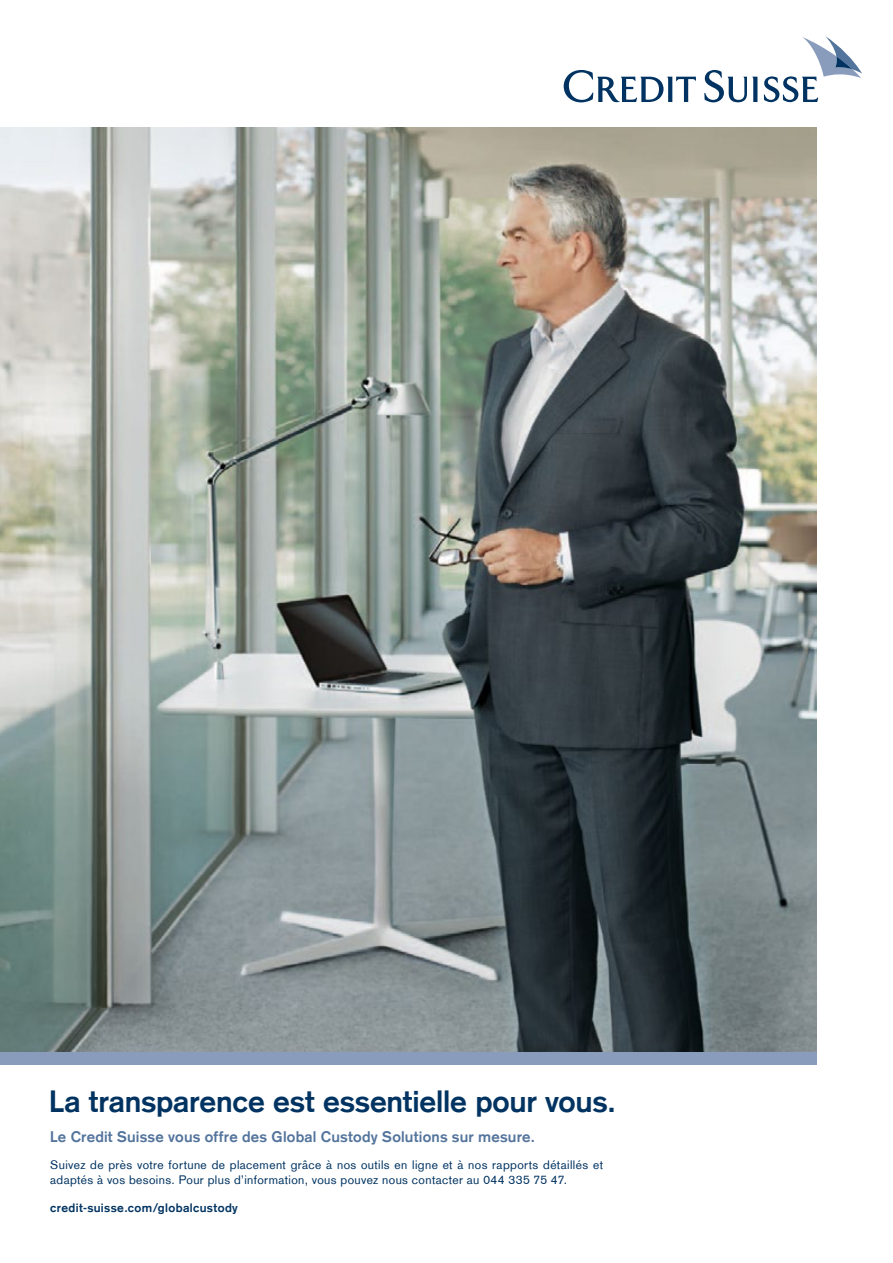
<style>
.page{position:relative;width:893px;height:1263px;background:#fff}
.page>*{position:absolute;margin:0;border:0;box-sizing:border-box;transform-origin:0 0}
.t1{font:700 30px "Credit Suisse Type";letter-spacing:-.005em;color:#003361}
.t2{font:700 15px "Credit Suisse Type";letter-spacing:.015em;color:#53749c}
.t3{font:12px/15px "Credit Suisse Type";letter-spacing:.035em;color:#003361}
.t4{font:700 12px "Credit Suisse Type";letter-spacing:.035em;color:#003361}
</style>
<div class="page">
<img style="left:0;top:128px;width:816px;height:924px">
<div style="left:0;top:1052px;width:816px;height:13px;background:#899cbb"></div>
<svg style="left:564px;top:70px;width:132px;height:32px"></svg>
<svg style="left:704px;top:70px;width:53px;height:32px"></svg>
<svg style="left:764px;top:36px;width:98px;height:66px"></svg>
<p class="t1" style="left:49px;top:1083px;width:568px">La transparence est essentielle pour vous.</p>
<p class="t2" style="left:50px;top:1127px;width:486px">Le Credit Suisse vous offre des Global Custody Solutions sur mesure.</p>
<p class="t3" style="left:50px;top:1157px;width:554px">Suivez de près votre fortune de placement grâce à nos outils en ligne et à nos rapports détaillés et adaptés à vos besoins. Pour plus d’information, vous pouvez nous contacter au 044 335 75 47.</p>
<p class="t4" style="left:50px;top:1200px;width:189px">credit-suisse.com/globalcustody</p>
</div>
